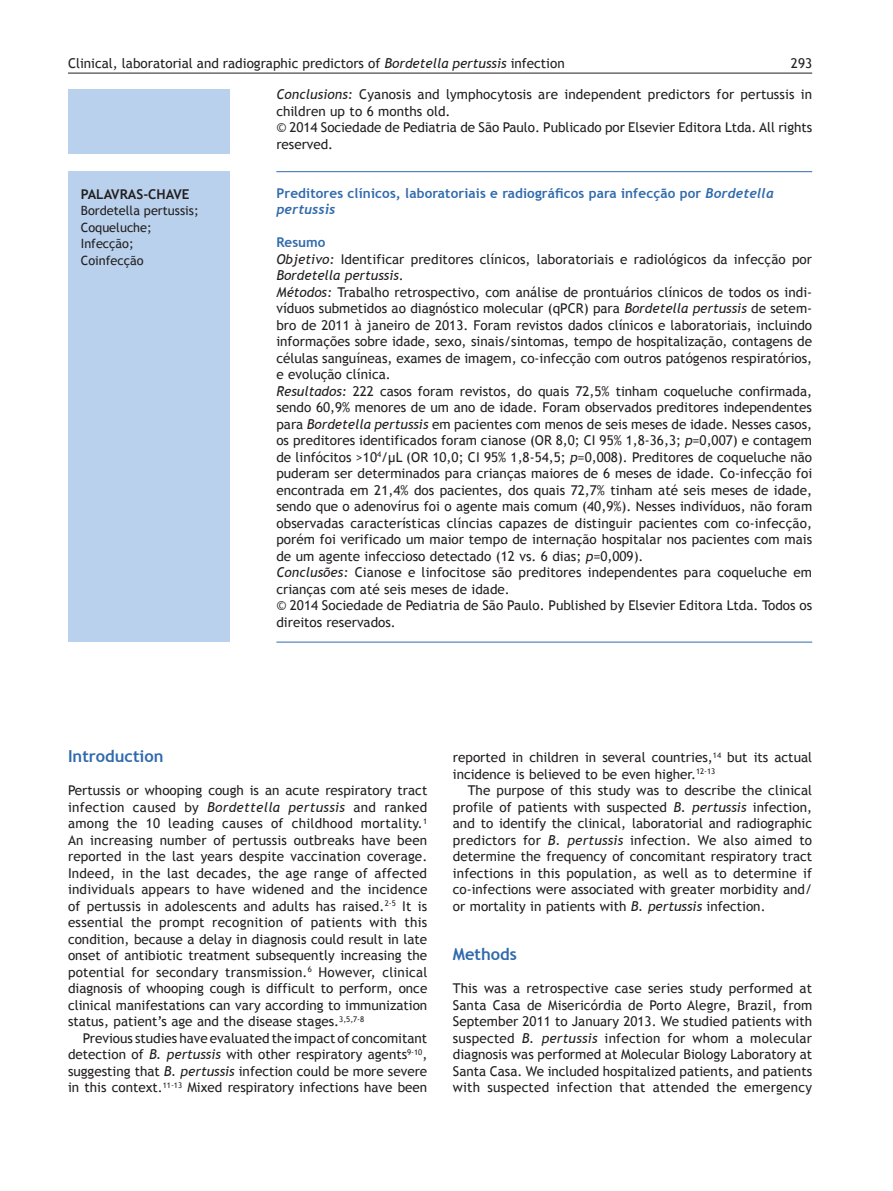
<style>
.page{position:relative;width:893px;height:1191px;background:#fff}
.page>*{position:absolute;margin:0;border:0;box-sizing:border-box;transform-origin:0 0}
._01_ladillo_01{font:700 16.5px "Trebuchet MS";color:#306aad}
._18_aceptado_copy_el{font:13.5px/16.5px "Trebuchet MS";color:#231f20;text-align:justify}
._17b_tit_ingles{font:700 13.5px/16.5px "Trebuchet MS";letter-spacing:.01em;color:#306aad}
._31_cab_dcha{font:13.5px "Trebuchet MS";color:#231f20}
._14_tit_palabras_cla{font:700 13.5px "Trebuchet MS";color:#231f20}
._16_tit_resumen_abst{font:700 13.5px "Trebuchet MS";color:#306aad}
._15_txt_palabras_cla{font:12.75px "Trebuchet MS";color:#231f20}
.s1{font-style:italic}
.s2{font-family:"Trebuchet";font-style:italic}
</style>
<div class="page">
<hr style="left:68px;top:73px;width:744px;height:1px;background:#231f20">
<div style="left:68px;top:89px;width:162px;height:65px;background:#b9d1ec"></div>
<hr style="left:276px;top:171px;width:536px;height:1px;background:#306aad">
<hr style="left:276px;top:641px;width:536px;height:1px;background:#306aad">
<div style="left:68px;top:172px;width:162px;height:469px;background:#b9d1ec"></div>
<p class="_31_cab_dcha" style="left:68px;top:56px;width:498px">Clinical, laboratorial and radiographic predictors of <span class="s1">Bordetella pertussis</span> infection</p>
<p class="_31_cab_dcha" style="left:791px;top:56px;width:23px">293</p>
<p class="_14_tit_palabras_cla" style="left:81px;top:185px;width:16px">Palav</p>
<p class="_14_tit_palabras_cla" style="left:120px;top:185px;width:38px">ras-chav</p>
<p class="_14_tit_palabras_cla" style="left:182px;top:185px;width:9px">e</p>
<p class="_15_txt_palabras_cla" style="left:81px;top:203px;width:119px">Bordetella pertussis;</p>
<p class="_15_txt_palabras_cla" style="left:81px;top:220px;width:73px">Coqueluche;</p>
<p class="_15_txt_palabras_cla" style="left:81px;top:236px;width:55px">Infecção;</p>
<p class="_15_txt_palabras_cla" style="left:81px;top:253px;width:64px">Coinfecção</p>
<p class="_18_aceptado_copy_el" style="left:276px;top:86px;width:537px"><span class="s1">Conclusions:</span> Cyanosis and lymphocytosis are independent predictors for pertussis in children up to 6 months old.</p>
<p class="_18_aceptado_copy_el" style="left:276px;top:119px;width:537px">© 2014 Sociedade de Pediatria de São Paulo. Publicado por Elsevier Editora Ltda. All rights reserved.</p>
<p class="_17b_tit_ingles" style="left:276px;top:184px;width:499px">Preditores clínicos, laboratoriais e radiográficos para infecção por <span class="s2">Bordetella pertussis</span></p>
<p class="_16_tit_resumen_abst" style="left:276px;top:234px;width:51px">Resumo</p>
<p class="_18_aceptado_copy_el" style="left:276px;top:251px;width:537px"><span class="s1">Objetivo:</span> Identificar preditores clínicos, laboratoriais e radiológicos da infecção por<br><span class="s1">Bordetella pertussis</span>.</p>
<p class="_18_aceptado_copy_el" style="left:276px;top:284px;width:537px"><span class="s1">Métodos:</span> Trabalho retrospectivo, com análise de prontuários clínicos de todos os indi&shy;víduos submetidos ao diagnóstico molecular (qPCR) para <span class="s1">Bordetella pertussis</span> de setem&shy;bro de 2011 à janeiro de 2013. Foram revistos dados clínicos e laboratoriais, incluindo informações sobre idade, sexo, sinais/sintomas, tempo de hospitalização, contagens de células sanguíneas, exames de imagem, co-infecção com outros patógenos respiratórios, e evolução clínica.</p>
<p class="_18_aceptado_copy_el" style="left:276px;top:383px;width:537px"><span class="s1">Resultados:</span> 222 casos foram revistos, do quais 72,5% tinham coqueluche confirmada, sendo 60,9% menores de um ano de idade. Foram observados preditores independentes para <span class="s1">Bordetella pertussis</span> em pacientes com menos de seis meses de idade. Nesses casos, os preditores identificados foram cianose (OR 8,0; CI 95% 1,8-36,3; <span class="s1">p=</span>0,007) e contagem de linfócitos &gt;10<sup>4</sup>/µL (OR 10,0; CI 95% 1,8-54,5; <span class="s1">p=</span>0,008). Preditores de coqueluche não puderam ser determinados para crianças maiores de 6 meses de idade. Co-infecção foi encontrada em 21,4% dos pacientes, dos quais 72,7% tinham até seis meses de idade, sendo que o adenovírus foi o agente mais comum (40,9%). Nesses indivíduos, não foram observadas características clíncias capazes de distinguir pacientes com co-infecção, porém foi verificado um maior tempo de internação hospitalar nos pacientes com mais de um agente infeccioso detectado (12 vs. 6 dias; <span class="s1">p=</span>0,009).</p>
<p class="_18_aceptado_copy_el" style="left:276px;top:564px;width:537px"><span class="s1">Conclusões:</span> Cianose e linfocitose são preditores independentes para coqueluche em crianças com até seis meses de idade.</p>
<p class="_18_aceptado_copy_el" style="left:276px;top:597px;width:537px">© 2014 Sociedade de Pediatria de São Paulo. Published by Elsevier Editora Ltda. Todos os direitos reservados.</p>
<p class="_01_ladillo_01" style="left:68px;top:746px;width:97px">Introduction</p>
<p class="_18_aceptado_copy_el" style="left:68px;top:782px;width:361px">Pertussis or whooping cough is an acute respiratory tract infection caused by <span class="s1">Bordettella pertussis</span> and ranked among the 10 leading causes of childhood mortality.<sup>1<br></sup>An increasing number of pertussis outbreaks have been reported in the last years despite vaccination coverage.<br>Indeed, in the last decades, the age range of affected individuals appears to have widened and the incidence of pertussis in adolescents and adults has raised.<sup>2-5</sup> It is essential the prompt recognition of patients with this condition, because a delay in diagnosis could result in late onset of antibiotic treatment subsequently increasing the potential for secondary transmission.<sup>6</sup> However, clinical diagnosis of whooping cough is difficult to perform, once clinical manifestations can vary according to immunization status, patient’s age and the disease stages.<sup>3,5,7-8</sup></p>
<p class="_18_aceptado_copy_el" style="left:68px;top:1030px;width:361px;text-indent:15px">Previous studies have evaluated the impact of concomitant detection of <span class="s1">B. pertussis</span> with other respiratory agents<sup>9-10</sup>, suggesting that <span class="s1">B. pertussis</span> infection could be more severe in this context.<sup>11-13</sup> Mixed respiratory infections have been</p>
<p class="_18_aceptado_copy_el" style="left:453px;top:749px;width:361px">reported in children in several countries,<sup>14</sup> but its actual incidence is believed to be even higher.<sup>12-13</sup></p>
<p class="_18_aceptado_copy_el" style="left:453px;top:782px;width:361px;text-indent:15px">The purpose of this study was to describe the clinical profile of patients with suspected <span class="s1">B. pertussis</span> infection, and to identify the clinical, laboratorial and radiographic predictors for <span class="s1">B. pertussis</span> infection. We also aimed to determine the frequency of concomitant respiratory tract infections in this population, as well as to determine if co-infections were associated with greater morbidity and/ or mortality in patients with <span class="s1">B. pertussis</span> infection.</p>
<p class="_01_ladillo_01" style="left:453px;top:944px;width:66px">Methods</p>
<p class="_18_aceptado_copy_el" style="left:453px;top:980px;width:361px">This was a retrospective case series study performed at Santa Casa de Misericórdia de Porto Alegre, Brazil, from September 2011 to January 2013. We studied patients with suspected <span class="s1">B. pertussis</span> infection for whom a molecular diagnosis was performed at Molecular Biology Laboratory at Santa Casa. We included hospitalized patients, and patients with suspected infection that attended the emergency</p>
</div>
